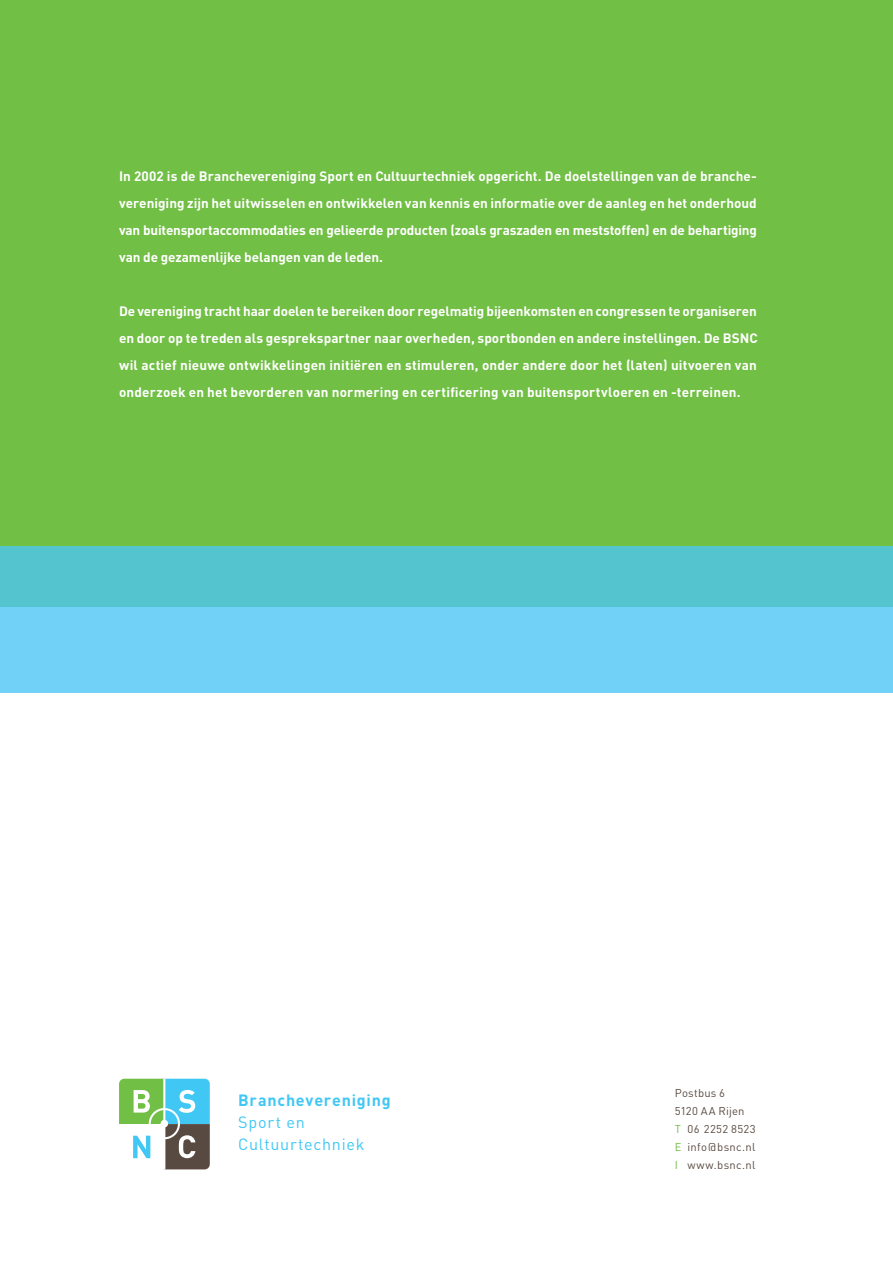
<style>
.page{position:relative;width:893px;height:1263px;background:#fff}
.page>*{position:absolute;margin:0;border:0;box-sizing:border-box;transform-origin:0 0}
.t1{font:16.2px/22.2px "DIN";letter-spacing:.045em;color:#40c7f4}
.t2{font:700 16.2px "DIN";letter-spacing:.045em;color:#40c7f4}
.t3{font:700 13.5px/27px "DIN";letter-spacing:.005em;color:#fff;text-align:justify}
.t4{font:11.25px/18px "DIN";letter-spacing:.025em;color:#594a41}
.s1{color:#71bf44}
</style>
<div class="page">
<div style="left:0;top:0;width:893px;height:607px;background:#71bf44"></div>
<div style="left:0;top:607px;width:893px;height:86px;background:#72d1f6"></div>
<div style="left:0;top:546px;width:893px;height:61px;background:#54c5cf"></div>
<svg style="left:119px;top:1079px;width:91px;height:90px"></svg>
<p class="t3" style="left:119px;top:162px;width:639px">In 2002 is de Branchevereniging Sport en Cultuurtechniek opgericht. De doelstellingen van de branche&shy;vereniging zijn het uitwisselen en ontwikkelen van kennis en informatie over de aanleg en het onderhoud van buitensportaccommodaties en gelieerde producten (zoals graszaden en meststoffen) en de behartiging van de gezamenlijke belangen van de leden.</p>
<p class="t3" style="left:119px;top:297px;width:639px">De vereniging tracht haar doelen te bereiken door regelmatig bijeenkomsten en congressen te organiseren en door op te treden als gesprekspartner naar overheden, sportbonden en andere instellingen. De BSNC wil actief nieuwe ontwikkelingen initiëren en stimuleren, onder andere door het (laten) uitvoeren van onderzoek en het bevorderen van normering en certificering van buitensportvloeren en -terreinen.</p>
<p class="t2" style="left:238px;top:1089px;width:154px">Branchevereniging</p>
<p class="t1" style="left:238px;top:1111px;width:128px">Sport en<br>Cultuurtechniek</p>
<p class="t4" style="left:675px;top:1084px;width:82px">Postbus 6<br>5120 AA Rijen<br><span class="s1">T</span> 06 2252 8523<br><span class="s1">E</span> info@bsnc.nl<br><span class="s1">I</span> www.bsnc.nl</p>
</div>
